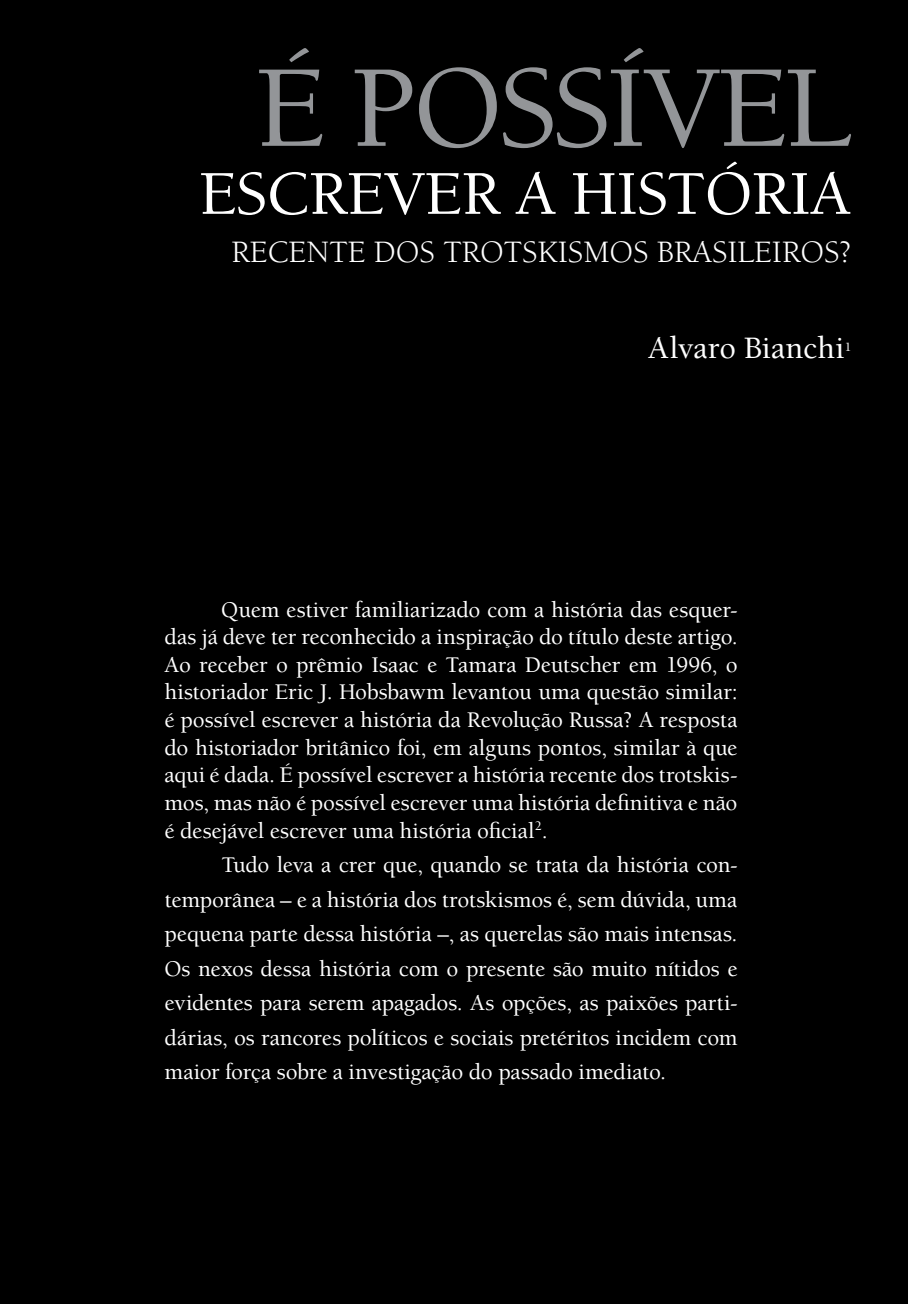
<style>
.page{position:relative;width:908px;height:1304px;background:#fff}
.page>*{position:absolute;margin:0;border:0;box-sizing:border-box;transform-origin:0 0}
.t1{font:500 120px "Berkeley";letter-spacing:-.03em;color:#939598}
.t2{font:500 64px "Berkeley";letter-spacing:-.015em;color:#fff}
.t3{font:32px "Berkeley";color:#fff}
.t4{font:500 32px "Berkeley";color:#fff}
.t5{font:500 23px/27.6px "Berkeley";letter-spacing:-.015em;color:#fff;text-align:justify}
.t6{font:500 12.8px "Berkeley";color:#fff}
</style>
<div class="page">
<div style="left:0;top:0;width:907px;height:1304px;background:#000"></div>
<h1 class="t1" style="left:255px;top:45px;width:597px">é possível</h1>
<h2 class="t2" style="left:199px;top:160px;width:653px">escrever a história</h2>
<h3 class="t3" style="left:231px;top:235px;width:621px">RECENTE DOS TROTSKISMOS BRASILEIROS?</h3>
<h3 class="t4" style="left:648px;top:331px;width:197px">Alvaro Bianchi</h3>
<p class="t6" style="left:844px;top:340px;width:8px">1</p>
<p class="t5" style="left:164px;top:596px;width:574px;text-indent:57px">Quem estiver familiarizado com a história das esquer&shy;das já deve ter reconhecido a inspiração do título deste artigo.<br>Ao receber o prêmio Isaac e Tamara Deutscher em 1996, o historiador Eric J. Hobsbawm levantou uma questão similar: é possível escrever a história da Revolução Russa? A resposta do historiador britânico foi, em alguns pontos, similar à que aqui é dada. É possível escrever a história recente dos trotskis&shy;mos, mas não é possível escrever uma história definitiva e não é desejável escrever uma história oficial<sup>2</sup>.</p>
<p class="t5" style="left:164px;top:848px;width:574px;line-height:34.4px;text-indent:57px">Tudo leva a crer que, quando se trata da história con&shy;temporânea – e a história dos trotskismos é, sem dúvida, uma pequena parte dessa história –, as querelas são mais intensas.<br>Os nexos dessa história com o presente são muito nítidos e evidentes para serem apagados. As opções, as paixões parti&shy;dárias, os rancores políticos e sociais pretéritos incidem com maior força sobre a investigação do passado imediato.</p>
</div>
